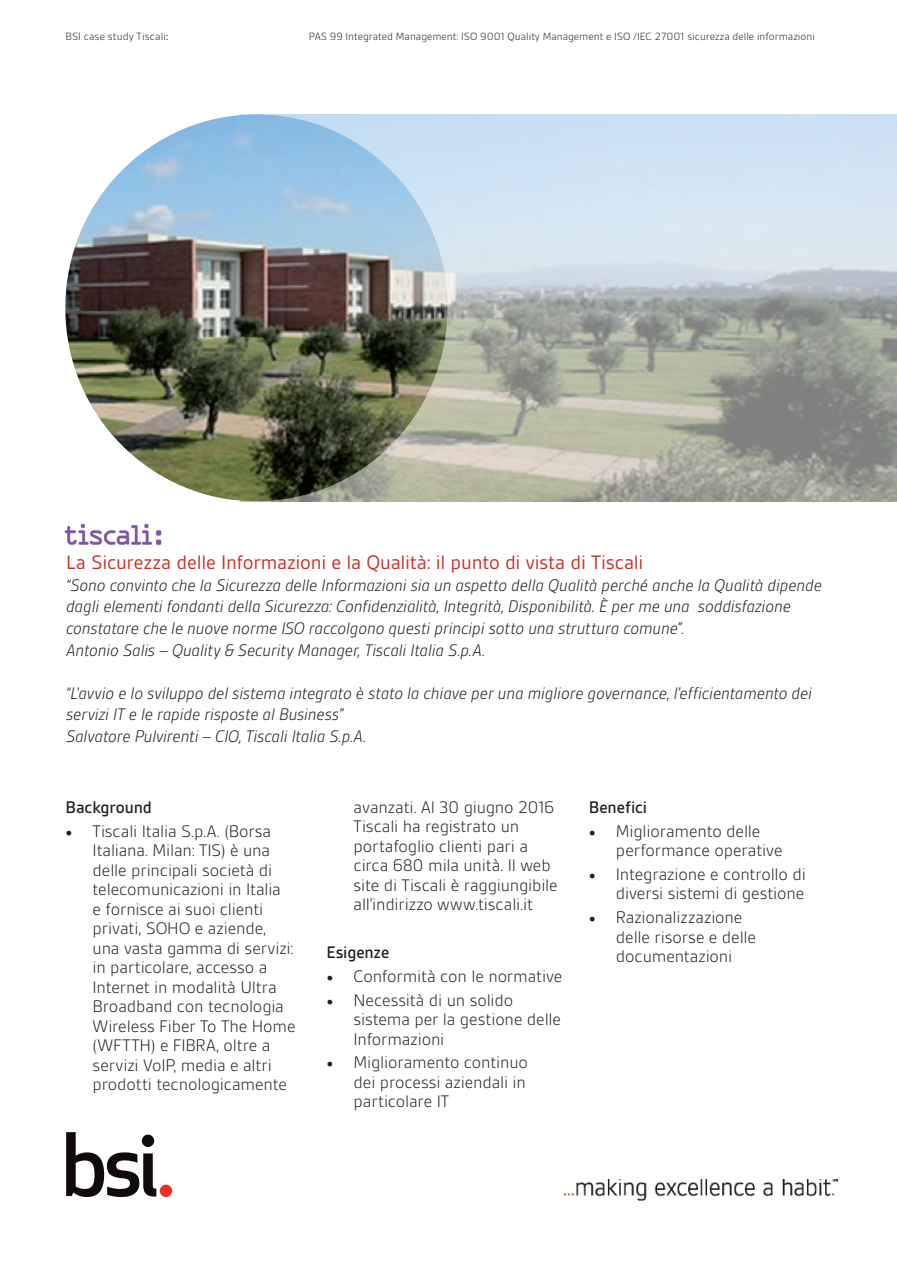
<style>
.page{position:relative;width:897px;height:1267px;background:#fff}
.page>*{position:absolute;margin:0;border:0;box-sizing:border-box;transform-origin:0 0}
.t1{font:21px "BSI Gesta";letter-spacing:-.01em;color:#c9312b}
.t2{font:300 18px/19.5px "BSI Gesta";letter-spacing:-.01em;color:#231f20}
.t3{font:italic 300 18px/21.6px "BSI Gesta";letter-spacing:-.005em;color:#231f20}
.t4{font:500 18px "BSI Gesta";letter-spacing:-.005em;color:#231f20}
.t5{font:300 11.25px "BSI Gesta";color:#231f20}
.s1{font-weight:500}
.s2{font-family:"Minion Pro";font-weight:400}
</style>
<div class="page">
<img style="left:564px;top:1179px;width:273px;height:21px">
<svg style="left:66px;top:1132px;width:90px;height:64px"></svg>
<div style="left:160px;top:1184px;width:12px;height:12px;background:#ee2e22;border-radius:50%"></div>
<img style="left:65px;top:523px;width:96px;height:22px">
<img style="left:447px;top:115px;width:449px;height:386px">
<img style="left:65px;top:114px;width:382px;height:387px">
<p class="t5" style="left:66px;top:31px;width:104px">BSI case study Tiscali<span class="s1">:</span></p>
<p class="t5" style="left:309px;top:31px;width:507px">PAS 99 Integrated Management: ISO 9001 Quality Management e ISO /IEC 27001 sicurezza delle informazioni</p>
<p class="t1" style="left:66px;top:551px;width:578px">La Sicurezza delle Informazioni e la Qualità: il punto di vista di Tiscali</p>
<p class="t3" style="left:66px;top:574px;width:757px">“Sono convinto che la Sicurezza delle Informazioni sia un aspetto della Qualità perché anche la Qualità dipende dagli elementi fondanti della Sicurezza: Confidenzialità, Integrità, Disponibilità. È per me una soddisfazione constatare che le nuove norme ISO raccolgono questi principi sotto una struttura comune”.<br>Antonio Salis – Quality &amp; Security Manager, Tiscali Italia S.p.A.</p>
<p class="t3" style="left:66px;top:682px;width:747px">“L’avvio e lo sviluppo del sistema integrato è stato la chiave per una migliore governance, l’efficientamento dei servizi IT e le rapide risposte al Business”<br>Salvatore Pulvirenti – CIO, Tiscali Italia S.p.A.</p>
<p class="t4" style="left:66px;top:797px;width:88px">Background</p>
<p class="t2" style="left:93px;top:821px;width:204px;text-indent:-27px"><span class="s2">•</span> Tiscali Italia S.p.A. (Borsa<br>Italiana. Milan: TIS) è una delle principali società di telecomunicazioni in Italia<br>e fornisce ai suoi clienti privati, SOHO e aziende, una vasta gamma di servizi: in particolare, accesso a<br>Internet in modalità Ultra<br>Broadband con tecnologia<br>Wireless Fiber To The Home (WFTTH) e FIBRA, oltre a servizi VoIP, media e altri prodotti tecnologicamente</p>
<p class="t2" style="left:353px;top:797px;width:206px">avanzati. Al 30 giugno 2016<br>Tiscali ha registrato un portafoglio clienti pari a circa 680 mila unità. Il web site di Tiscali è raggiungibile all’indirizzo www.tiscali.it</p>
<p class="t4" style="left:326px;top:942px;width:64px">Esigenze</p>
<p class="t2" style="left:326px;top:966px;width:237px"><span class="s2">•</span> Conformità con le normative</p>
<p class="t2" style="left:353px;top:990px;width:209px;text-indent:-27px"><span class="s2">•</span> Necessità di un solido sistema per la gestione delle<br>Informazioni</p>
<p class="t2" style="left:353px;top:1052px;width:176px;text-align:justify;text-indent:-27px"><span class="s2">•</span> Miglioramento continuo dei processi aziendali in particolare IT</p>
<p class="t4" style="left:589px;top:797px;width:60px">Benefici</p>
<p class="t2" style="left:616px;top:821px;width:168px;text-indent:-27px"><span class="s2">•</span> Miglioramento delle performance operative</p>
<p class="t2" style="left:589px;top:864px;width:218px;text-align:right"><span class="s2">•</span> Integrazione e controllo di diversi sistemi di gestione</p>
<p class="t2" style="left:616px;top:907px;width:142px;text-indent:-27px"><span class="s2">•</span> Razionalizzazione delle risorse e delle documentazioni</p>
</div>
